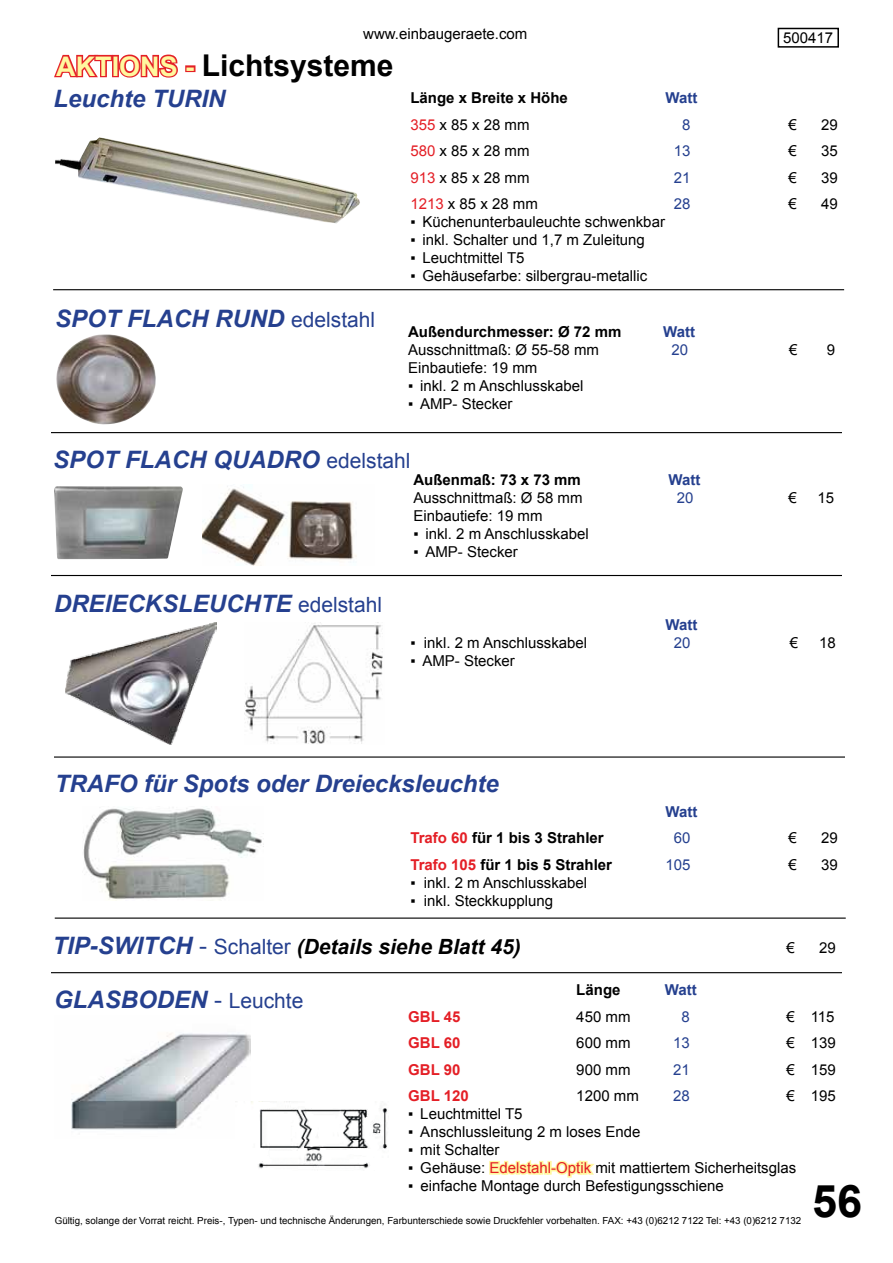
<style>
.page{position:relative;width:893px;height:1263px;background:#fff}
.page>*{position:absolute;margin:0;border:0;box-sizing:border-box;transform-origin:0 0}
.t1{font:700 45px "Arial";color:#000}
.t2{font:700 30px "Arial";color:#000}
.t3{font:italic 700 24px "Arial";color:#25408f}
.t4{font:italic 700 21px "Arial";color:#000}
.t5{font:15px "Arial";color:#000}
.t6{font:700 15px "Arial";color:#000}
.t7{font:15px "Arial";color:#25408f}
.t8{font:700 15px "Arial";color:#25408f}
.t9{font:700 15px "Arial";color:#e41f26}
.t10{font:9.75px "Arial";color:#000}
.s1{font-size:27px;color:#fff89f}
.s2{font-weight:400;font-style:normal;font-size:21px}
.s3{color:#e41f26}
.s4{font-size:24px;color:#25408f}
.s5{font-weight:400;font-style:normal;font-size:24px;color:#25408f}
.s6{font-weight:400;font-style:normal;color:#25408f}
.s7{font-weight:400;font-style:normal}
</style>
<div class="page">
<div style="left:778px;top:28px;width:61px;height:20px;border:2px solid #000"></div>
<hr style="left:51px;top:575px;width:791px;height:1px;background:#000">
<hr style="left:55px;top:917px;width:791px;height:2px;background:#000">
<img style="left:71px;top:1033px;width:179px;height:97px">
<img style="left:55px;top:137px;width:305px;height:86px">
<hr style="left:53px;top:289px;width:791px;height:1px;background:#000">
<hr style="left:51px;top:432px;width:791px;height:1px;background:#000">
<img style="left:54px;top:486px;width:129px;height:73px">
<img style="left:66px;top:622px;width:150px;height:122px">
<hr style="left:54px;top:756px;width:791px;height:2px;background:#000">
<img style="left:83px;top:808px;width:181px;height:93px">
<img style="left:235px;top:1102px;width:152px;height:67px">
<img style="left:56px;top:334px;width:100px;height:90px">
<img style="left:244px;top:622px;width:139px;height:122px">
<hr style="left:51px;top:972px;width:791px;height:1px;background:#000">
<svg style="left:489px;top:1160px;width:105px;height:18px"></svg>
<img style="left:203px;top:486px;width:154px;height:80px">
<svg style="left:54px;top:54px;width:124px;height:24px"></svg>
<div style="left:185px;top:65px;width:10px;height:7px;border:3px solid #e41f26"></div>
<p class="t5" style="left:363px;top:24px;width:166px">www.einbaugeraete.com</p>
<p class="t5" style="left:783px;top:28px;width:52px">500417</p>
<h2 class="t2" style="left:56px;top:45px;width:339px"><span class="s1">AKTIONS -</span> Lichtsysteme</h2>
<h3 class="t3" style="left:53px;top:83px;width:174px">Leuchte TURIN</h3>
<h3 class="t3" style="left:55px;top:302px;width:322px">SPOT FLACH RUND <span class="s2">edelstahl</span></h3>
<p class="t6" style="left:410px;top:88px;width:159px">Länge x Breite x Höhe</p>
<p class="t8" style="left:665px;top:88px;width:33px">Watt</p>
<p class="t5" style="left:410px;top:115px;width:121px"><span class="s3">355</span> x 85 x 28 mm</p>
<p class="t7" style="left:682px;top:115px;width:10px">8</p>
<p class="t5" style="left:788px;top:115px;width:10px">€</p>
<p class="t5" style="left:821px;top:115px;width:18px">29</p>
<p class="t5" style="left:410px;top:141px;width:121px"><span class="s3">580</span> x 85 x 28 mm</p>
<p class="t7" style="left:674px;top:141px;width:18px">13</p>
<p class="t5" style="left:788px;top:141px;width:10px">€</p>
<p class="t5" style="left:821px;top:141px;width:18px">35</p>
<p class="t5" style="left:410px;top:168px;width:121px"><span class="s3">913</span> x 85 x 28 mm</p>
<p class="t7" style="left:674px;top:168px;width:18px">21</p>
<p class="t5" style="left:788px;top:168px;width:10px">€</p>
<p class="t5" style="left:821px;top:168px;width:18px">39</p>
<p class="t5" style="left:410px;top:194px;width:129px"><span class="s3">1213</span> x 85 x 28 mm</p>
<p class="t7" style="left:674px;top:194px;width:18px">28</p>
<p class="t5" style="left:788px;top:194px;width:10px">€</p>
<p class="t5" style="left:821px;top:194px;width:18px">49</p>
<p class="t5" style="left:410px;top:212px;width:256px">▪ Küchenunterbauleuchte schwenkbar</p>
<p class="t5" style="left:410px;top:230px;width:236px">▪ inkl. Schalter und 1,7 m Zuleitung</p>
<p class="t5" style="left:410px;top:248px;width:116px">▪ Leuchtmittel T5</p>
<p class="t5" style="left:410px;top:266px;width:239px">▪ Gehäusefarbe: silbergrau-metallic</p>
<p class="t6" style="left:408px;top:322px;width:215px">Außendurchmesser: Ø 72 mm</p>
<p class="t8" style="left:663px;top:322px;width:33px">Watt</p>
<p class="t5" style="left:408px;top:340px;width:192px">Ausschnittmaß: Ø 55-58 mm</p>
<p class="t7" style="left:672px;top:340px;width:18px">20</p>
<p class="t5" style="left:789px;top:340px;width:10px">€</p>
<p class="t5" style="left:827px;top:340px;width:10px">9</p>
<p class="t5" style="left:408px;top:358px;width:131px">Einbautiefe: 19 mm</p>
<p class="t5" style="left:408px;top:376px;width:177px">▪ inkl. 2 m Anschlusskabel</p>
<p class="t5" style="left:408px;top:394px;width:106px">▪ AMP- Stecker</p>
<h3 class="t3" style="left:53px;top:443px;width:359px">SPOT FLACH QUADRO <span class="s2">edelstahl</span></h3>
<h3 class="t3" style="left:54px;top:587px;width:330px">DREIECKSLEUCHTE <span class="s2">edelstahl</span></h3>
<p class="t6" style="left:413px;top:469px;width:169px">Außenmaß: 73 x 73 mm</p>
<p class="t8" style="left:668px;top:469px;width:33px">Watt</p>
<p class="t5" style="left:413px;top:487px;width:171px">Ausschnittmaß: Ø 58 mm</p>
<p class="t7" style="left:677px;top:487px;width:18px">20</p>
<p class="t5" style="left:788px;top:487px;width:10px">€</p>
<p class="t5" style="left:817px;top:487px;width:18px">15</p>
<p class="t5" style="left:413px;top:505px;width:131px">Einbautiefe: 19 mm</p>
<p class="t5" style="left:413px;top:523px;width:177px">▪ inkl. 2 m Anschlusskabel</p>
<p class="t5" style="left:413px;top:541px;width:106px">▪ AMP- Stecker</p>
<p class="t8" style="left:665px;top:615px;width:33px">Watt</p>
<p class="t5" style="left:410px;top:633px;width:178px">▪ inkl. 2 m Anschlusskabel</p>
<p class="t7" style="left:674px;top:633px;width:18px">20</p>
<p class="t5" style="left:790px;top:633px;width:10px">€</p>
<p class="t5" style="left:819px;top:633px;width:18px">18</p>
<p class="t5" style="left:410px;top:651px;width:106px">▪ AMP- Stecker</p>
<h3 class="t3" style="left:55px;top:767px;width:446px">TRAFO für Spots oder Dreiecksleuchte</h3>
<p class="t8" style="left:665px;top:801px;width:33px">Watt</p>
<p class="t6" style="left:410px;top:828px;width:195px"><span class="s3">Trafo 60</span> für 1 bis 3 Strahler</p>
<p class="t7" style="left:674px;top:828px;width:18px">60</p>
<p class="t5" style="left:788px;top:828px;width:10px">€</p>
<p class="t5" style="left:821px;top:828px;width:18px">29</p>
<p class="t6" style="left:410px;top:854px;width:203px"><span class="s3">Trafo 105</span> für 1 bis 5 Strahler</p>
<p class="t7" style="left:665px;top:854px;width:27px">105</p>
<p class="t5" style="left:788px;top:854px;width:10px">€</p>
<p class="t5" style="left:821px;top:854px;width:18px">39</p>
<p class="t5" style="left:410px;top:872px;width:178px">▪ inkl. 2 m Anschlusskabel</p>
<p class="t5" style="left:410px;top:890px;width:144px">▪ inkl. Steckkupplung</p>
<h3 class="t4" style="left:52px;top:932px;width:470px"><span class="s4">TIP-SWITCH</span> <span class="s5">-</span> <span class="s6">Schalter</span> (Details siehe Blatt 45)</h3>
<p class="t5" style="left:786px;top:937px;width:10px">€</p>
<p class="t5" style="left:819px;top:937px;width:18px">29</p>
<h3 class="t3" style="left:54px;top:983px;width:251px">GLASBODEN <span class="s7">-</span> <span class="s2">Leuchte</span></h3>
<p class="t6" style="left:576px;top:980px;width:46px">Länge</p>
<p class="t8" style="left:665px;top:980px;width:33px">Watt</p>
<p class="t9" style="left:408px;top:1006px;width:54px">GBL 45</p>
<p class="t5" style="left:576px;top:1006px;width:56px">450 mm</p>
<p class="t7" style="left:681px;top:1006px;width:10px">8</p>
<p class="t5" style="left:786px;top:1006px;width:50px">€ 115</p>
<p class="t9" style="left:408px;top:1033px;width:54px">GBL 60</p>
<p class="t5" style="left:576px;top:1033px;width:56px">600 mm</p>
<p class="t7" style="left:673px;top:1033px;width:18px">13</p>
<p class="t5" style="left:786px;top:1033px;width:51px">€ 139</p>
<p class="t9" style="left:408px;top:1059px;width:54px">GBL 90</p>
<p class="t5" style="left:576px;top:1059px;width:56px">900 mm</p>
<p class="t7" style="left:673px;top:1059px;width:18px">21</p>
<p class="t5" style="left:786px;top:1059px;width:51px">€ 159</p>
<p class="t9" style="left:408px;top:1086px;width:62px">GBL 120</p>
<p class="t5" style="left:576px;top:1086px;width:64px">1200 mm</p>
<p class="t7" style="left:673px;top:1086px;width:18px">28</p>
<p class="t5" style="left:786px;top:1086px;width:51px">€ 195</p>
<p class="t5" style="left:408px;top:1104px;width:116px">▪ Leuchtmittel T5</p>
<p class="t5" style="left:408px;top:1122px;width:234px">▪ Anschlussleitung 2 m loses Ende</p>
<p class="t5" style="left:408px;top:1140px;width:93px">▪ mit Schalter</p>
<p class="t5" style="left:408px;top:1158px;width:389px">▪ Gehäuse: <span class="s3">Edelstahl-Optik</span> mit mattiertem Sicherheitsglas</p>
<p class="t5" style="left:408px;top:1176px;width:317px">▪ einfache Montage durch Befestigungsschiene</p>
<h1 class="t1" style="left:812px;top:1171px;width:52px">56</h1>
<p class="t10" style="left:55px;top:1214px;width:748px">Gültig, solange der Vorrat reicht. Preis-, Typen- und technische Änderungen, Farbunterschiede sowie Druckfehler vorbehalten. FAX: +43 (0)6212 7122 Tel: +43 (0)6212 7132</p>
</div>
